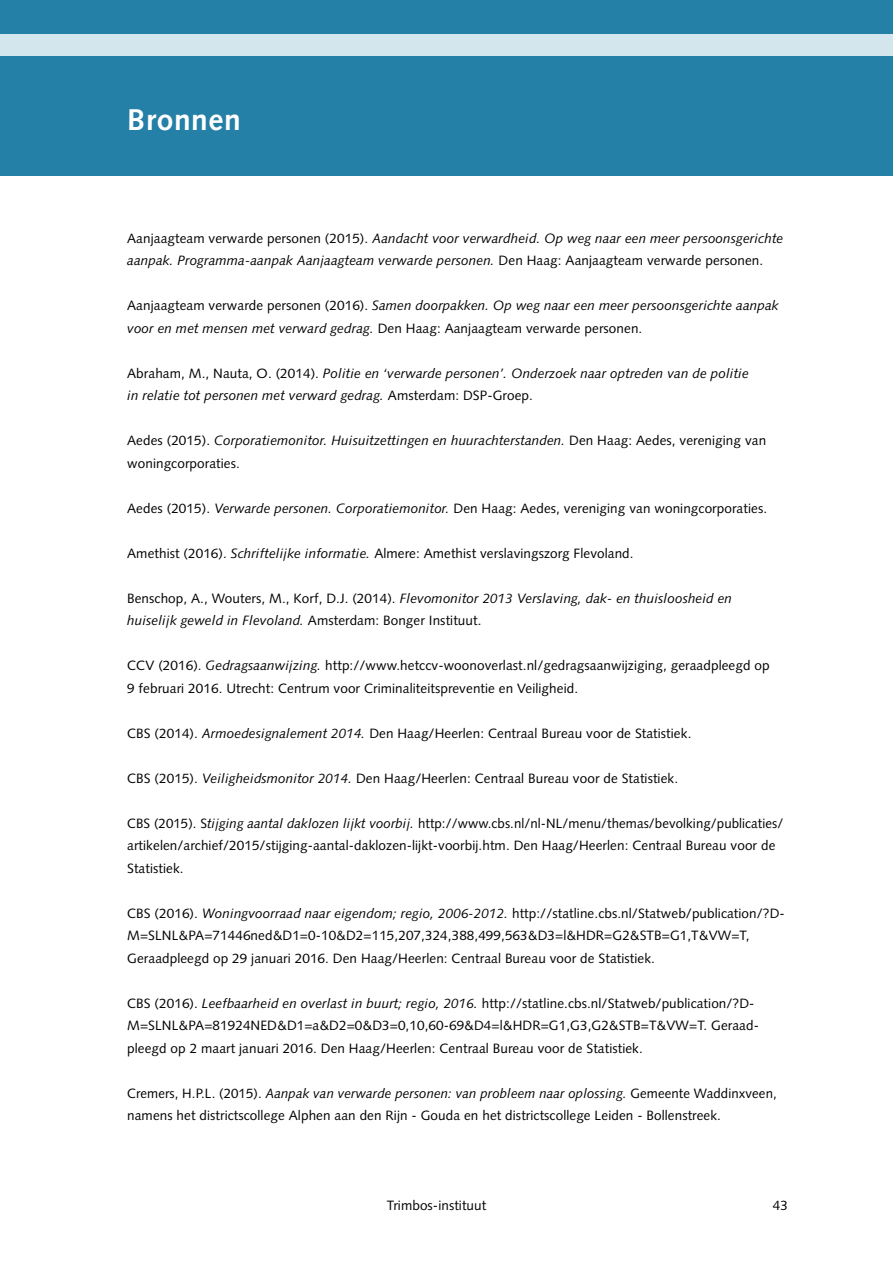
<style>
.page{position:relative;width:893px;height:1263px;background:#fff}
.page>*{position:absolute;margin:0;border:0;box-sizing:border-box;transform-origin:0 0}
.t1{font:700 30px "Syntax LT Std";letter-spacing:.02em;color:#fff}
.t2{font:13.5px/22.5px "Syntax LT Std";letter-spacing:.005em;color:#000}
.t3{font:italic 13.5px/22.5px "Syntax LT Std";letter-spacing:.005em;color:#000}
.s1{font-style:normal}
.s2{font-style:italic}
</style>
<div class="page">
<div style="left:0;top:0;width:893px;height:175px;background:#2580a7"></div>
<div style="left:0;top:34px;width:893px;height:21px;background:#d3e5ed"></div>
<h1 class="t1" style="left:127px;top:102px;width:115px">Bronnen</h1>
<p class="t3" style="left:127px;top:227px;width:658px"><span class="s1">Aanjaagteam verwarde personen (2015).</span> Aandacht voor verwardheid. Op weg naar een meer persoonsgerichte aanpak. Programma-aanpak Aanjaagteam verwarde personen. <span class="s1">Den Haag: Aanjaagteam verwarde personen.</span></p>
<p class="t3" style="left:127px;top:294px;width:653px"><span class="s1">Aanjaagteam verwarde personen (2016).</span> Samen doorpakken. Op weg naar een meer persoonsgerichte aanpak voor en met mensen met verward gedrag. <span class="s1">Den Haag: Aanjaagteam verwarde personen.</span></p>
<p class="t3" style="left:127px;top:362px;width:623px"><span class="s1">Abraham, M., Nauta, O. (2014).</span> Politie en ‘verwarde personen’. Onderzoek naar optreden van de politie in relatie tot personen met verward gedrag. <span class="s1">Amsterdam: DSP-Groep.</span></p>
<p class="t2" style="left:127px;top:429px;width:640px">Aedes (2015). <span class="s2">Corporatiemonitor. Huisuitzettingen en huurachterstanden.</span> Den Haag: Aedes, vereniging van woningcorporaties.</p>
<p class="t2" style="left:127px;top:497px;width:641px">Aedes (2015). <span class="s2">Verwarde personen. Corporatiemonitor.</span> Den Haag: Aedes, vereniging van woningcorporaties.</p>
<p class="t2" style="left:127px;top:542px;width:508px">Amethist (2016). <span class="s2">Schriftelijke informatie.</span> Almere: Amethist verslavingszorg Flevoland.</p>
<p class="t3" style="left:127px;top:587px;width:606px"><span class="s1">Benschop, A., Wouters, M., Korf, D.J. (2014).</span> Flevomonitor 2013 Verslaving, dak- en thuisloosheid en huiselijk geweld in Flevoland. <span class="s1">Amsterdam: Bonger Instituut.</span></p>
<p class="t2" style="left:127px;top:654px;width:644px">CCV (2016). <span class="s2">Gedragsaanwijzing.</span> http://www.hetccv-woonoverlast.nl/gedragsaanwijziging, geraadpleegd op<br>9 februari 2016. Utrecht: Centrum voor Criminaliteitspreventie en Veiligheid.</p>
<p class="t2" style="left:127px;top:722px;width:566px">CBS (2014). <span class="s2">Armoedesignalement 2014.</span> Den Haag/Heerlen: Centraal Bureau voor de Statistiek.</p>
<p class="t2" style="left:127px;top:767px;width:552px">CBS (2015). <span class="s2">Veiligheidsmonitor 2014.</span> Den Haag/Heerlen: Centraal Bureau voor de Statistiek.</p>
<p class="t2" style="left:127px;top:812px;width:658px">CBS (2015). S<span class="s2">tijging aantal daklozen lijkt voorbij.</span> http://www.cbs.nl/nl-NL/menu/themas/bevolking/publicaties/ artikelen/archief/2015/stijging-aantal-daklozen-lijkt-voorbij.htm. Den Haag/Heerlen: Centraal Bureau voor de<br>Statistiek.</p>
<p class="t2" style="left:127px;top:902px;width:659px">CBS (2016). <span class="s2">Woningvoorraad naar eigendom; regio, 2006-2012.</span> http://statline.cbs.nl/Statweb/publication/?D-<br>M=SLNL&amp;PA=71446ned&amp;D1=0-10&amp;D2=115,207,324,388,499,563&amp;D3=l&amp;HDR=G2&amp;STB=G1,T&amp;VW=T,<br>Geraadpleegd op 29 januari 2016. Den Haag/Heerlen: Centraal Bureau voor de Statistiek.</p>
<p class="t2" style="left:127px;top:992px;width:633px">CBS (2016). <span class="s2">Leefbaarheid en overlast in buurt; regio, 2016.</span> http://statline.cbs.nl/Statweb/publication/?D-<br>M=SLNL&amp;PA=81924NED&amp;D1=a&amp;D2=0&amp;D3=0,10,60-69&amp;D4=l&amp;HDR=G1,G3,G2&amp;STB=T&amp;VW=T. Geraad&shy;pleegd op 2 maart januari 2016. Den Haag/Heerlen: Centraal Bureau voor de Statistiek.</p>
<p class="t2" style="left:127px;top:1082px;width:651px">Cremers, H.P.L. (2015). <span class="s2">Aanpak van verwarde personen: van probleem naar oplossing.</span> Gemeente Waddinxveen, namens het districtscollege Alphen aan den Rijn - Gouda en het districtscollege Leiden - Bollenstreek.</p>
<p class="t2" style="left:387px;top:1194px;width:101px">Trimbos-instituut</p>
<p class="t2" style="left:773px;top:1194px;width:17px">43</p>
</div>
